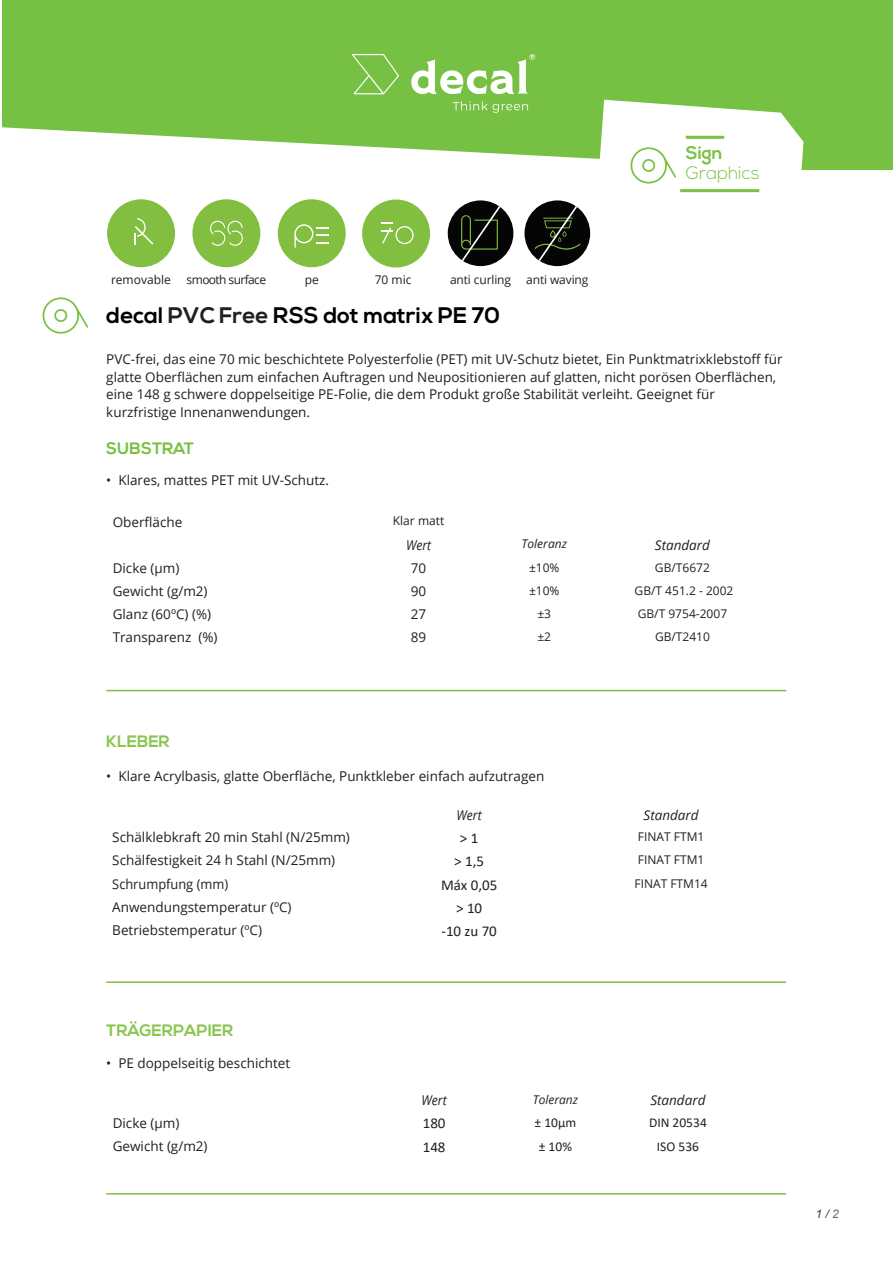
<style>
.page{position:relative;width:893px;height:1263px;background:#fff}
.page>*{position:absolute;margin:0;border:0;box-sizing:border-box;transform-origin:0 0}
.t1{font:700 22.5px "Nexa";color:#000}
.t2{font:300 18px "Nexa";color:#7cc142}
.t3{font:700 18px "Nexa";color:#7cc142}
.t4{font:700 16.5px "Nexa";color:#88c650}
.t5{font:700 16.5px "Nexa";color:#76c043}
.t6{font:15px "Calibri";color:#231f20}
.t7{font:13.5px/18px "Open Sans";color:#231f20}
.t8{font:italic 13.5px "Open Sans";color:#231f20}
.t9{font:13.5px "Calibri";color:#231f20}
.t10{font:13.5px "Open Sans";color:#231f20;scale:.95 1}
.t11{font:italic 13.5px "Open Sans";color:#231f20;scale:.9 1}
.t12{font:12px "Open Sans";color:#231f20}
.t13{font:italic 12px "Open Sans";color:#231f20}
.t14{font:12px "Open Sans";letter-spacing:-.05em;color:#231f20}
.t15{font:italic 12px "Arial";color:#3e3e3f}
.s1{color:#231f20}
.s2{color:#6c6d70}
</style>
<div class="page">
<div style="left:3px;top:0;width:889px;height:169px;background:#76c043"></div>
<svg style="left:588px;top:100px;width:215px;height:145px"></svg>
<svg style="left:2px;top:127px;width:775px;height:70px;fill:#fff"></svg>
<svg style="left:686px;top:136px;width:38px;height:3px"></svg>
<svg style="left:630px;top:147px;width:129px;height:45px"></svg>
<svg style="left:452px;top:101px;width:76px;height:12px"></svg>
<svg style="left:352px;top:54px;width:47px;height:40px"></svg>
<svg style="left:411px;top:54px;width:124px;height:40px"></svg>
<hr style="left:106px;top:690px;width:680px;height:1px;background:#7bc142">
<hr style="left:106px;top:981px;width:680px;height:2px;background:#7bc142">
<hr style="left:106px;top:1193px;width:680px;height:1px;background:#7bc142">
<svg style="left:42px;top:297px;width:46px;height:37px"></svg>
<div style="left:107px;top:199px;width:68px;height:68px;background:#82be40;border-radius:50%"></div>
<svg style="left:135px;top:218px;width:18px;height:27px"></svg>
<div style="left:192px;top:199px;width:68px;height:68px;background:#82be40;border-radius:50%"></div>
<svg style="left:210px;top:220px;width:33px;height:26px"></svg>
<div style="left:278px;top:199px;width:68px;height:68px;background:#82be40;border-radius:50%"></div>
<svg style="left:294px;top:224px;width:35px;height:24px"></svg>
<div style="left:448px;top:200px;width:65px;height:66px;background:#040504;border-radius:50%"></div>
<svg style="left:461px;top:203px;width:41px;height:60px"></svg>
<div style="left:524px;top:200px;width:66px;height:66px;background:#040504;border-radius:50%"></div>
<svg style="left:534px;top:203px;width:46px;height:60px"></svg>
<div style="left:362px;top:199px;width:68px;height:68px;background:#82be40;border-radius:50%"></div>
<svg style="left:381px;top:223px;width:33px;height:21px"></svg>
<h2 class="t3" style="left:686px;top:143px;width:38px">Sign</h2>
<h2 class="t2" style="left:686px;top:162px;width:75px">Graphics</h2>
<p class="t12" style="left:111px;top:271px;width:61px">removable</p>
<p class="t14" style="left:187px;top:271px;width:81px">smooth surface</p>
<p class="t12" style="left:305px;top:271px;width:16px">pe</p>
<p class="t12" style="left:375px;top:271px;width:38px">70 mic</p>
<p class="t12" style="left:450px;top:271px;width:63px">anti curling</p>
<p class="t12" style="left:526px;top:271px;width:64px">anti waving</p>
<h1 class="t1" style="left:106px;top:303px;width:395px">decal <span class="s1">PVC Free</span> RSS dot matrix PE 70</h1>
<p class="t7" style="left:106px;top:349px;width:678px">PVC-frei, das eine 70 mic beschichtete Polyesterfolie (PET) mit UV-Schutz bietet, Ein Punktmatrixklebstoff für glatte Oberflächen zum einfachen Auftragen und Neupositionieren auf glatten, nicht porösen Oberflächen, eine 148 g schwere doppelseitige PE-Folie, die dem Produkt große Stabilität verleiht. Geeignet für kurzfristige Innenanwendungen.</p>
<p class="t5" style="left:106px;top:439px;width:89px">SUBSTRAT</p>
<p class="t7" style="left:106px;top:471px;width:224px">• Klares, mattes PET mit UV-Schutz.</p>
<p class="t7" style="left:113px;top:513px;width:71px">Oberfläche</p>
<p class="t12" style="left:393px;top:513px;width:53px">Klar matt</p>
<p class="t11" style="left:406px;top:535px;width:29px">Wert</p>
<p class="t13" style="left:522px;top:536px;width:47px">Toleranz</p>
<p class="t8" style="left:655px;top:535px;width:57px">Standard</p>
<p class="t7" style="left:113px;top:559px;width:68px">Dicke (µm)</p>
<p class="t7" style="left:411px;top:558px;width:17px">70</p>
<p class="t12" style="left:529px;top:559px;width:32px">±10%</p>
<p class="t12" style="left:655px;top:559px;width:57px">GB/T6672</p>
<p class="t7" style="left:113px;top:582px;width:96px">Gewicht (g/m2)</p>
<p class="t7" style="left:411px;top:581px;width:17px">90</p>
<p class="t12" style="left:529px;top:582px;width:32px">±10%</p>
<p class="t12" style="left:635px;top:582px;width:100px">GB/T 451.2 - 2002</p>
<p class="t7" style="left:113px;top:605px;width:100px">Glanz (60ºC) (%)</p>
<p class="t7" style="left:411px;top:605px;width:17px">27</p>
<p class="t12" style="left:537px;top:605px;width:15px">±3</p>
<p class="t12" style="left:638px;top:605px;width:91px">GB/T 9754-2007</p>
<p class="t7" style="left:113px;top:628px;width:106px">Transparenz (%)</p>
<p class="t7" style="left:411px;top:628px;width:17px">89</p>
<p class="t12" style="left:537px;top:628px;width:15px">±2</p>
<p class="t12" style="left:655px;top:628px;width:57px">GB/T2410</p>
<p class="t4" style="left:106px;top:732px;width:65px">KLEBER</p>
<p class="t7" style="left:106px;top:767px;width:440px">• Klare Acrylbasis, glatte Oberfläche, Punktkleber einfach aufzutragen</p>
<p class="t11" style="left:457px;top:806px;width:29px">Wert</p>
<p class="t8" style="left:644px;top:806px;width:57px">Standard</p>
<p class="t7" style="left:112px;top:828px;width:239px">Schälklebkraft 20 min Stahl (N/25mm)</p>
<p class="t6" style="left:460px;top:828px;width:20px">&gt; 1</p>
<p class="t12" style="left:638px;top:828px;width:68px">FINAT FTM1</p>
<p class="t7" style="left:112px;top:851px;width:224px">Schälfestigkeit 24 h Stahl (N/25mm)</p>
<p class="t6" style="left:454px;top:851px;width:31px">&gt; 1,5</p>
<p class="t12" style="left:638px;top:852px;width:68px">FINAT FTM1</p>
<p class="t10" style="left:112px;top:874px;width:123px">Schrumpfung (mm)</p>
<p class="t6" style="left:441px;top:874px;width:58px">Máx 0,05</p>
<p class="t12" style="left:634px;top:875px;width:75px">FINAT FTM14</p>
<p class="t7" style="left:112px;top:898px;width:181px">Anwendungstemperatur (ºC)</p>
<p class="t6" style="left:456px;top:897px;width:28px">&gt; 10</p>
<p class="t7" style="left:112px;top:921px;width:151px">Betriebstemperatur (ºC)</p>
<p class="t6" style="left:441px;top:921px;width:57px">-10 zu 70</p>
<p class="t4" style="left:106px;top:1021px;width:129px">TRÄGERPAPIER</p>
<p class="t7" style="left:106px;top:1054px;width:185px">• PE doppelseitig beschichtet</p>
<p class="t11" style="left:422px;top:1091px;width:29px">Wert</p>
<p class="t13" style="left:533px;top:1091px;width:47px">Toleranz</p>
<p class="t8" style="left:650px;top:1091px;width:57px">Standard</p>
<p class="t7" style="left:113px;top:1114px;width:68px">Dicke (µm)</p>
<p class="t6" style="left:423px;top:1113px;width:24px">180</p>
<p class="t9" style="left:535px;top:1113px;width:43px">± 10µm</p>
<p class="t9" style="left:649px;top:1113px;width:59px">DIN 20534</p>
<p class="t7" style="left:113px;top:1137px;width:96px">Gewicht (g/m2)</p>
<p class="t6" style="left:423px;top:1136px;width:24px">148</p>
<p class="t9" style="left:539px;top:1137px;width:35px">± 10%</p>
<p class="t9" style="left:657px;top:1137px;width:44px">ISO 536</p>
<p class="t15" style="left:816px;top:1206px;width:25px">1 / <span class="s2">2</span></p>
</div>
